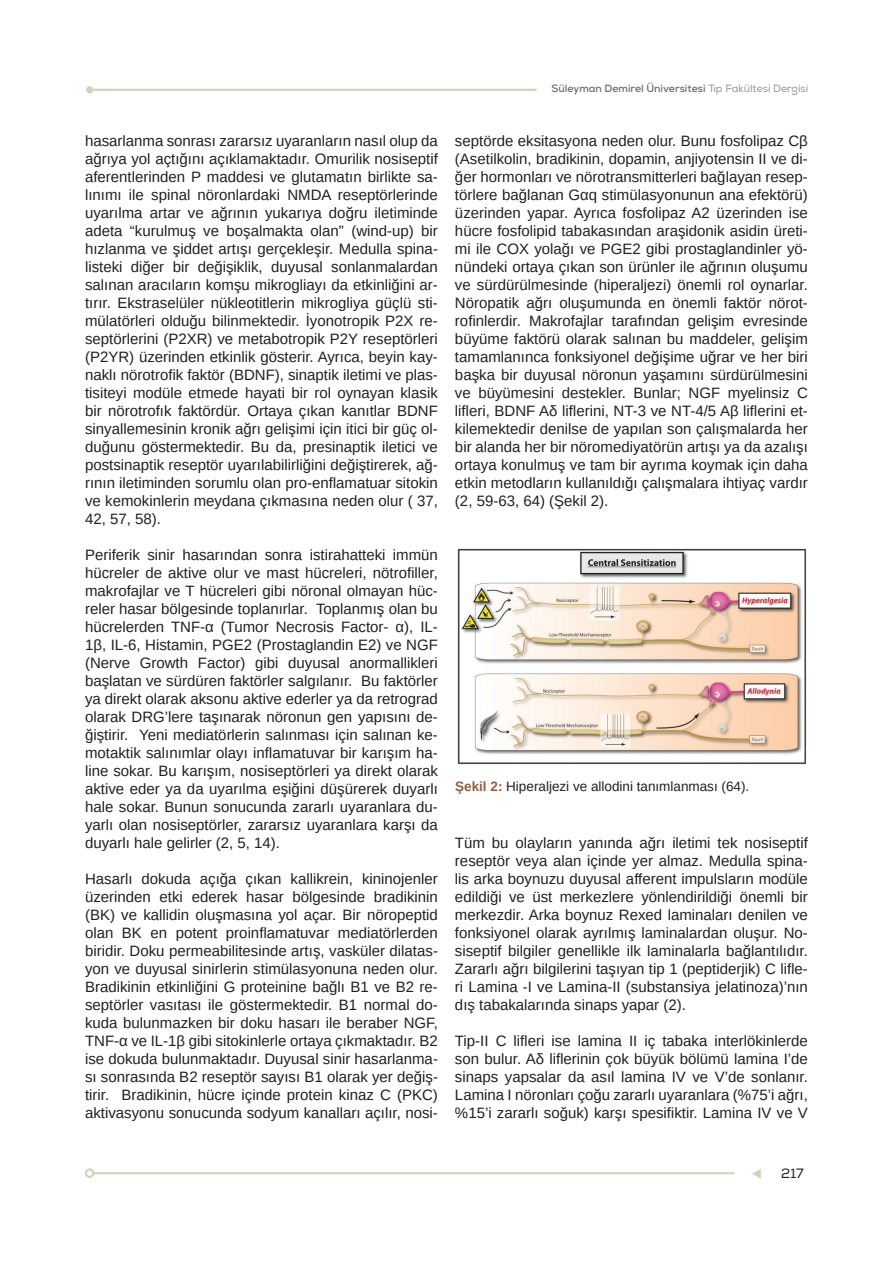
<style>
.page{position:relative;width:893px;height:1263px;background:#fff}
.page>*{position:absolute;margin:0;border:0;box-sizing:border-box;transform-origin:0 0}
.t1{font:15px/18px "Arimo";color:#231f20;text-align:justify}
.t2{font:13.5px "Arimo";color:#231f20}
.t3{font:13.5px "Nexa";color:#231f20}
.t4{font:700 10.5px "Nexa";color:#6b6b6e}
.s1{font-weight:400;color:#939598}
.s2{font-weight:700;color:#8f5f3f}
.s3{color:#d8cebc}
</style>
<div class="page">
<hr style="left:93px;top:1172px;width:642px;height:2px;background:#d8cebc">
<div style="left:85px;top:1168px;width:9px;height:10px;border:2px solid #d8cebc;border-radius:50%"></div>
<hr style="left:94px;top:89px;width:443px;height:2px;background:#d8cebc">
<div style="left:86px;top:86px;width:7px;height:8px;background:#d8cebc;border-radius:50%"></div>
<img style="left:457px;top:548px;width:350px;height:216px">
<p class="t1" style="left:85px;top:132px;width:354px">hasarlanma sonrası zararsız uyaranların nasıl olup da ağrıya yol açtığını açıklamaktadır. Omurilik nosiseptif aferentlerinden P maddesi ve glutamatın birlikte sa&shy;lınımı ile spinal nöronlardaki NMDA reseptörlerinde uyarılma artar ve ağrının yukarıya doğru iletiminde adeta “kurulmuş ve boşalmakta olan” (wind-up) bir hızlanma ve şiddet artışı gerçekleşir. Medulla spina&shy;listeki diğer bir değişiklik, duyusal sonlanmalardan salınan aracıların komşu mikrogliayı da etkinliğini ar&shy;tırır. Ekstraselüler nükleotitlerin mikrogliya güçlü sti&shy;mülatörleri olduğu bilinmektedir. İyonotropik P2X re&shy;septörlerini (P2XR) ve metabotropik P2Y reseptörleri (P2YR) üzerinden etkinlik gösterir. Ayrıca, beyin kay&shy;naklı nörotrofik faktör (BDNF), sinaptik iletimi ve plas&shy;tisiteyi modüle etmede hayati bir rol oynayan klasik bir nörotrofık faktördür. Ortaya çıkan kanıtlar BDNF sinyallemesinin kronik ağrı gelişimi için itici bir güç ol&shy;duğunu göstermektedir. Bu da, presinaptik iletici ve postsinaptik reseptör uyarılabilirliğini değiştirerek, ağ&shy;rının iletiminden sorumlu olan pro-enflamatuar sitokin ve kemokinlerin meydana çıkmasına neden olur ( 37, 42, 57, 58).</p>
<p class="t1" style="left:85px;top:546px;width:354px">Periferik sinir hasarından sonra istirahatteki immün hücreler de aktive olur ve mast hücreleri, nötrofiller, makrofajlar ve T hücreleri gibi nöronal olmayan hüc&shy;reler hasar bölgesinde toplanırlar. Toplanmış olan bu hücrelerden TNF-α (Tumor Necrosis Factor- α), IL-1β, IL-6, Histamin, PGE2 (Prostaglandin E2) ve NGF (Nerve Growth Factor) gibi duyusal anormallikleri başlatan ve sürdüren faktörler salgılanır. Bu faktörler ya direkt olarak aksonu aktive ederler ya da retrograd olarak DRG’lere taşınarak nöronun gen yapısını de&shy;ğiştirir. Yeni mediatörlerin salınması için salınan ke&shy;motaktik salınımlar olayı inflamatuvar bir karışım ha&shy;line sokar. Bu karışım, nosiseptörleri ya direkt olarak aktive eder ya da uyarılma eşiğini düşürerek duyarlı hale sokar. Bunun sonucunda zararlı uyaranlara du&shy;yarlı olan nosiseptörler, zararsız uyaranlara karşı da duyarlı hale gelirler (2, 5, 14).</p>
<p class="t1" style="left:85px;top:870px;width:354px">Hasarlı dokuda açığa çıkan kallikrein, kininojenler üzerinden etki ederek hasar bölgesinde bradikinin (BK) ve kallidin oluşmasına yol açar. Bir nöropeptid olan BK en potent proinflamatuvar mediatörlerden biridir. Doku permeabilitesinde artış, vasküler dilatas&shy;yon ve duyusal sinirlerin stimülasyonuna neden olur.<br>Bradikinin etkinliğini G proteinine bağlı B1 ve B2 re&shy;septörler vasıtası ile göstermektedir. B1 normal do&shy;kuda bulunmazken bir doku hasarı ile beraber NGF, TNF-α ve IL-1β gibi sitokinlerle ortaya çıkmaktadır. B2 ise dokuda bulunmaktadır. Duyusal sinir hasarlanma&shy;sı sonrasında B2 reseptör sayısı B1 olarak yer değiş&shy;tirir. Bradikinin, hücre içinde protein kinaz C (PKC) aktivasyonu sonucunda sodyum kanalları açılır, nosi-</p>
<p class="t4" style="left:552px;top:82px;width:258px">Süleyman Demirel Üniversitesi <span class="s1">Tıp Fakültesi Dergisi</span></p>
<p class="t1" style="left:455px;top:132px;width:354px">septörde eksitasyona neden olur. Bunu fosfolipaz Cβ (Asetilkolin, bradikinin, dopamin, anjiyotensin II ve di&shy;ğer hormonları ve nörotransmitterleri bağlayan resep&shy;törlere bağlanan Gαq stimülasyonunun ana efektörü) üzerinden yapar. Ayrıca fosfolipaz A2 üzerinden ise hücre fosfolipid tabakasından araşidonik asidin üreti&shy;mi ile COX yolağı ve PGE2 gibi prostaglandinler yö&shy;nündeki ortaya çıkan son ürünler ile ağrının oluşumu ve sürdürülmesinde (hiperaljezi) önemli rol oynarlar.<br>Nöropatik ağrı oluşumunda en önemli faktör nörot&shy;rofinlerdir. Makrofajlar tarafından gelişim evresinde büyüme faktörü olarak salınan bu maddeler, gelişim tamamlanınca fonksiyonel değişime uğrar ve her biri başka bir duyusal nöronun yaşamını sürdürülmesini ve büyümesini destekler. Bunlar; NGF myelinsiz C lifleri, BDNF Aδ liflerini, NT-3 ve NT-4/5 Aβ liflerini et&shy;kilemektedir denilse de yapılan son çalışmalarda her bir alanda her bir nöromediyatörün artışı ya da azalışı ortaya konulmuş ve tam bir ayrıma koymak için daha etkin metodların kullanıldığı çalışmalara ihtiyaç vardır (2, 59-63, 64) (Şekil 2).</p>
<p class="t2" style="left:455px;top:777px;width:296px"><span class="s2">Şekil 2:</span> Hiperaljezi ve allodini tanımlanması (64).</p>
<p class="t1" style="left:455px;top:834px;width:354px">Tüm bu olayların yanında ağrı iletimi tek nosiseptif reseptör veya alan içinde yer almaz. Medulla spina&shy;lis arka boynuzu duyusal afferent impulsların modüle edildiği ve üst merkezlere yönlendirildiği önemli bir merkezdir. Arka boynuz Rexed laminaları denilen ve fonksiyonel olarak ayrılmış laminalardan oluşur. No&shy;siseptif bilgiler genellikle ilk laminalarla bağlantılıdır.<br>Zararlı ağrı bilgilerini taşıyan tip 1 (peptiderjik) C lifle&shy;ri Lamina -I ve Lamina-II (substansiya jelatinoza)’nın dış tabakalarında sinaps yapar (2).</p>
<p class="t1" style="left:455px;top:1032px;width:354px">Tip-II C lifleri ise lamina II iç tabaka interlökinlerde son bulur. Aδ liflerinin çok büyük bölümü lamina I’de sinaps yapsalar da asıl lamina IV ve V’de sonlanır.<br>Lamina I nöronları çoğu zararlı uyaranlara (%75’i ağrı, %15’i zararlı soğuk) karşı spesifiktir. Lamina IV ve V</p>
<p class="t3" style="left:751px;top:1165px;width:54px"><span class="s3">▼</span> 217</p>
</div>
